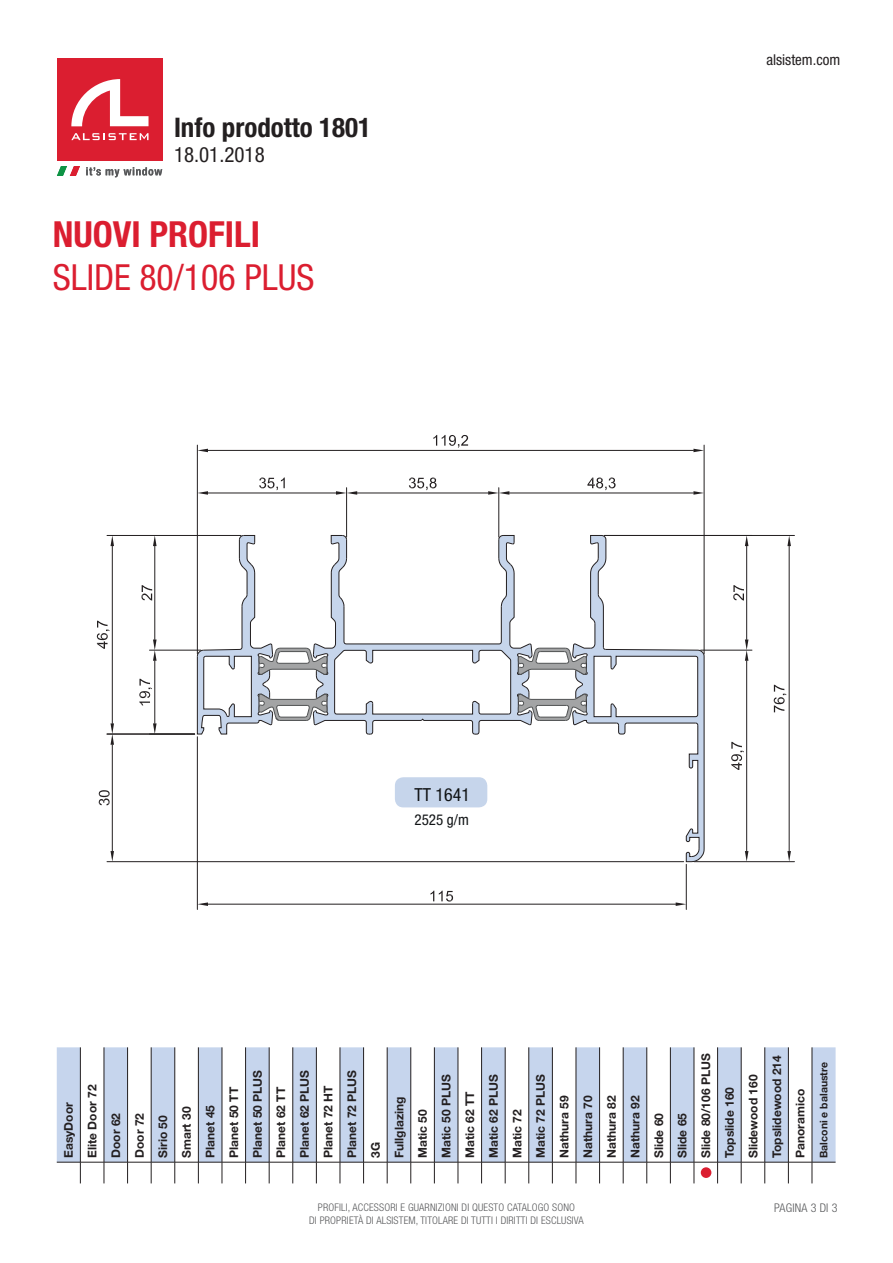
<style>
.page{position:relative;width:893px;height:1263px;background:#fff}
.page>*{position:absolute;margin:0;border:0;box-sizing:border-box;transform-origin:0 0}
.t1{font:condensed 36px "Helvetica Neue LT Std";color:#db1e30}
.t2{font:700 condensed 36px "Helvetica Neue LT Std";color:#db1e30}
.t3{font:700 condensed 27px "Helvetica Neue LT Std";color:#231f20}
.t4{font:condensed 21px "Helvetica Neue LT Std";color:#231f20}
.t5{font:condensed 18px "Helvetica Neue LT Std";color:#111416}
.t6{font:condensed 15px "Helvetica Neue LT Std";color:#231f20}
.t7{font:condensed 15px "Helvetica Neue LT Std";color:#111416}
.t8{font:700 12px/23.5px "Helvetica Neue LT Std";color:#231f20}
.t9{font:300 condensed 12px "Helvetica Neue LT Std";letter-spacing:.015em;color:#57585a}
.t10{font:300 condensed 10.5px/12.6px "Helvetica Neue LT Std";letter-spacing:.015em;color:#57585a;text-align:center}
.t11{font:700 10.5px "Helvetica Neue LT Std";color:#231f20}
</style>
<div class="page">
<hr style="left:694px;top:861px;width:100px;height:1px;background:#231f20">
<hr style="left:704px;top:445px;width:1px;height:209px;background:#231f20">
<hr style="left:107px;top:535px;width:134px;height:1px;background:#231f20">
<hr style="left:112px;top:546px;width:1px;height:177px;background:#231f20">
<svg style="left:110px;top:536px;width:4px;height:10px"></svg>
<svg style="left:97px;top:621px;width:13px;height:28px"></svg>
<hr style="left:107px;top:734px;width:88px;height:1px;background:#231f20">
<hr style="left:107px;top:861px;width:577px;height:1px;background:#231f20">
<hr style="left:112px;top:745px;width:1px;height:106px;background:#231f20">
<svg style="left:110px;top:723px;width:4px;height:22px"></svg>
<svg style="left:110px;top:851px;width:4px;height:11px"></svg>
<svg style="left:99px;top:790px;width:11px;height:15px"></svg>
<hr style="left:197px;top:737px;width:1px;height:172px;background:#231f20">
<hr style="left:686px;top:864px;width:1px;height:45px;background:#231f20">
<hr style="left:208px;top:904px;width:468px;height:1px;background:#231f20">
<svg style="left:197px;top:902px;width:11px;height:4px"></svg>
<svg style="left:676px;top:902px;width:10px;height:4px"></svg>
<svg style="left:430px;top:891px;width:23px;height:11px"></svg>
<hr style="left:499px;top:488px;width:1px;height:49px;background:#231f20">
<hr style="left:509px;top:493px;width:184px;height:1px;background:#231f20">
<svg style="left:693px;top:491px;width:11px;height:4px"></svg>
<svg style="left:587px;top:477px;width:29px;height:13px"></svg>
<hr style="left:604px;top:535px;width:190px;height:1px;background:#231f20">
<hr style="left:789px;top:546px;width:1px;height:305px;background:#231f20">
<svg style="left:787px;top:536px;width:4px;height:10px"></svg>
<svg style="left:787px;top:851px;width:4px;height:11px"></svg>
<svg style="left:774px;top:685px;width:12px;height:27px"></svg>
<hr style="left:701px;top:650px;width:51px;height:1px;background:#231f20">
<hr style="left:746px;top:546px;width:1px;height:93px;background:#231f20">
<svg style="left:745px;top:536px;width:3px;height:10px"></svg>
<svg style="left:733px;top:585px;width:11px;height:15px"></svg>
<hr style="left:746px;top:661px;width:1px;height:190px;background:#231f20">
<svg style="left:745px;top:639px;width:3px;height:22px"></svg>
<svg style="left:745px;top:851px;width:3px;height:11px"></svg>
<svg style="left:731px;top:742px;width:13px;height:28px"></svg>
<hr style="left:197px;top:445px;width:1px;height:209px;background:#231f20">
<hr style="left:208px;top:450px;width:485px;height:1px;background:#231f20">
<svg style="left:197px;top:449px;width:11px;height:3px"></svg>
<svg style="left:693px;top:449px;width:11px;height:3px"></svg>
<svg style="left:433px;top:435px;width:35px;height:13px"></svg>
<hr style="left:346px;top:488px;width:1px;height:49px;background:#231f20">
<hr style="left:208px;top:493px;width:128px;height:1px;background:#231f20">
<svg style="left:197px;top:491px;width:11px;height:4px"></svg>
<svg style="left:259px;top:477px;width:26px;height:13px"></svg>
<hr style="left:357px;top:493px;width:131px;height:1px;background:#231f20">
<svg style="left:336px;top:491px;width:21px;height:4px"></svg>
<svg style="left:488px;top:491px;width:21px;height:4px"></svg>
<svg style="left:409px;top:477px;width:28px;height:13px"></svg>
<hr style="left:149px;top:650px;width:52px;height:1px;background:#231f20">
<hr style="left:155px;top:546px;width:1px;height:93px;background:#231f20">
<svg style="left:153px;top:536px;width:4px;height:10px"></svg>
<svg style="left:141px;top:585px;width:11px;height:15px"></svg>
<hr style="left:155px;top:661px;width:1px;height:62px;background:#231f20">
<svg style="left:153px;top:639px;width:4px;height:22px"></svg>
<svg style="left:153px;top:723px;width:4px;height:11px"></svg>
<svg style="left:139px;top:679px;width:13px;height:26px"></svg>
<svg style="left:197px;top:535px;width:508px;height:327px"></svg>
<div style="left:395px;top:777px;width:92px;height:30px;background:#c6d5eb;border-radius:9px"></div>
<div style="left:57px;top:58px;width:106px;height:102px;background:#db1e30"></div>
<svg style="left:71px;top:133px;width:78px;height:7px"></svg>
<svg style="left:71px;top:79px;width:78px;height:47px"></svg>
<svg style="left:57px;top:167px;width:105px;height:10px"></svg>
<svg style="left:57px;top:1047px;width:779px;height:136px"></svg>
<div style="left:701px;top:1167px;width:10px;height:11px;background:#db1e30;border-radius:50%"></div>
<h2 class="t3" style="left:174px;top:111px;width:199px">Info prodotto 1801</h2>
<h3 class="t4" style="left:174px;top:143px;width:92px">18.01.2018</h3>
<h1 class="t2" style="left:53px;top:212px;width:209px">NUOVI PROFILI</h1>
<h1 class="t1" style="left:53px;top:257px;width:263px">SLIDE 80/106 PLUS</h1>
<h3 class="t5" style="left:414px;top:784px;width:57px">TT 1641</h3>
<p class="t7" style="left:414px;top:811px;width:56px">2525 g/m</p>
<p class="t6" style="left:766px;top:51px;width:75px">alsistem.com</p>
<p class="t8" style="left:57px;top:1158px;width:106px;rotate:-90deg">EasyDoor<br>Elite Door 72<br>Door 62<br>Door 72<br>Sirio 50<br>Smart 30<br>Planet 45<br>Planet 50 TT<br>Planet 50 PLUS<br>Planet 62 TT<br>Planet 62 PLUS<br>Planet 72 HT<br>Planet 72 PLUS<br>3G<br>Fullglazing<br>Matic 50<br>Matic 50 PLUS<br>Matic 62 TT<br>Matic 62 PLUS<br>Matic 72<br>Matic 72 PLUS<br>Nathura 59<br>Nathura 70<br>Nathura 82<br>Nathura 92<br>Slide 60<br>Slide 65<br>Slide 80/106 PLUS<br>Topslide 160<br>Slidewood 160<br>Topslidewood 214<br>Panoramico</p>
<p class="t11" style="left:817px;top:1158px;width:98px;rotate:-90deg">Balconi e balaustre</p>
<p class="t10" style="left:309px;top:1201px;width:276px">PROFILI, ACCESSORI E GUARNIZIONI DI QUESTO CATALOGO SONO<br>DI PROPRIETÀ DI ALSISTEM, TITOLARE DI TUTTI I DIRITTI DI ESCLUSIVA</p>
<p class="t9" style="left:774px;top:1201px;width:65px">PAGINA 3 DI 3</p>
</div>
